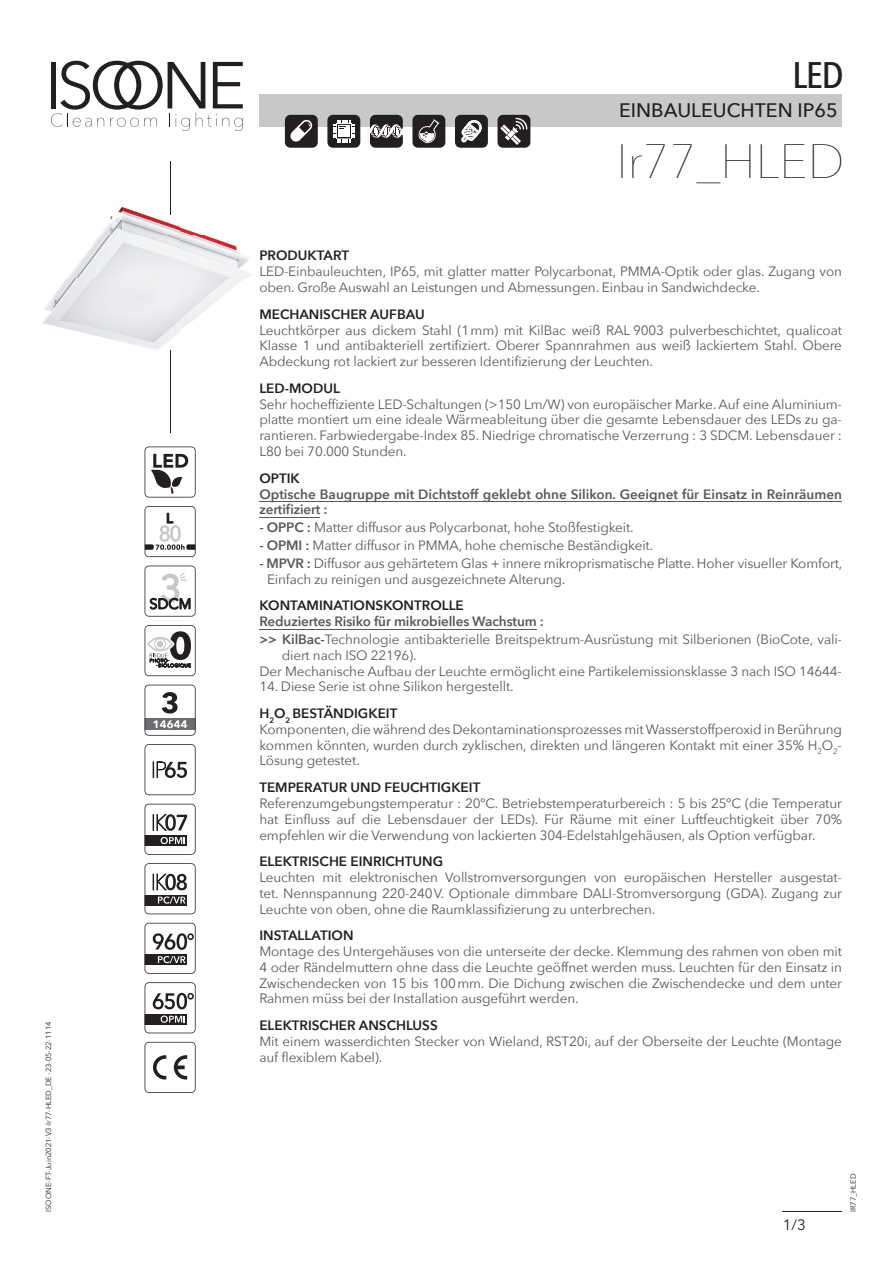
<style>
.page{position:relative;width:893px;height:1263px;background:#fff}
.page>*{position:absolute;margin:0;border:0;box-sizing:border-box;transform-origin:0 0}
.t1{font:200 48px "Avenir Next";color:#231f20}
.t2{font:500 36.9px "Avenir Next Condensed";color:#231f20;scale:1.1 1}
.t3{font:500 19.5px "Avenir Next";color:#231f20}
.t4{font:15px "Avenir Next";color:#231f20}
.t5{font:13.5px/15.8px "Avenir Next";letter-spacing:-.01em;color:#57585a}
.t6{font:600 13.5px "Avenir Next";color:#231f20}
.t7{font:600 13.5px/15.8px "Avenir Next";color:#57585a}
.t8{font:7.5px "Avenir Next";color:#231f20}
.s1{font-weight:600}
.s2{font-weight:600;color:#231f20}
</style>
<div class="page">
<img style="left:42px;top:206px;width:210px;height:144px">
<div style="left:259px;top:94px;width:583px;height:32px;background:#c7c8ca"></div>
<div style="left:327px;top:115px;width:33px;height:33px;background:#231f20;border-radius:5px"></div>
<svg style="left:333px;top:120px;width:22px;height:22px"></svg>
<div style="left:285px;top:115px;width:33px;height:33px;background:#231f20;border-radius:5px"></div>
<svg style="left:290px;top:119px;width:23px;height:23px"></svg>
<div style="left:370px;top:115px;width:33px;height:33px;background:#231f20;border-radius:5px"></div>
<svg style="left:370px;top:125px;width:34px;height:15px"></svg>
<div style="left:412px;top:115px;width:33px;height:33px;background:#231f20;border-radius:5px"></div>
<svg style="left:418px;top:119px;width:21px;height:25px"></svg>
<div style="left:455px;top:115px;width:33px;height:33px;background:#231f20;border-radius:5px"></div>
<svg style="left:461px;top:120px;width:21px;height:22px"></svg>
<div style="left:497px;top:115px;width:33px;height:33px;background:#231f20;border-radius:5px"></div>
<svg style="left:500px;top:118px;width:27px;height:27px"></svg>
<svg style="left:51px;top:61px;width:192px;height:70px"></svg>
<hr style="left:259px;top:501px;width:583px;height:1px;background:#57585a">
<hr style="left:259px;top:517px;width:61px;height:1px;background:#57585a">
<hr style="left:259px;top:629px;width:278px;height:1px;background:#57585a">
<hr style="left:170px;top:162px;width:1px;height:53px;background:#231f20">
<hr style="left:170px;top:350px;width:1px;height:82px;background:#231f20">
<svg style="left:145px;top:446px;width:51px;height:51px"></svg>
<svg style="left:145px;top:566px;width:51px;height:51px"></svg>
<svg style="left:145px;top:625px;width:51px;height:51px"></svg>
<svg style="left:145px;top:804px;width:51px;height:51px"></svg>
<svg style="left:145px;top:982px;width:51px;height:51px"></svg>
<svg style="left:145px;top:744px;width:51px;height:51px"></svg>
<svg style="left:145px;top:685px;width:51px;height:51px"></svg>
<svg style="left:145px;top:506px;width:51px;height:51px"></svg>
<svg style="left:145px;top:1042px;width:51px;height:51px"></svg>
<svg style="left:145px;top:863px;width:51px;height:51px"></svg>
<svg style="left:145px;top:923px;width:51px;height:51px"></svg>
<hr style="left:783px;top:1212px;width:59px;height:1px;background:#231f20">
<p class="t8" style="left:42px;top:1212px;width:192px;rotate:-90deg">ISOONE-FT-Juin2021-V3-Ir77-HLED_DE - 23-05-22-1114</p>
<h2 class="t2" style="left:792px;top:53px;width:48px">LED</h2>
<h3 class="t3" style="left:619px;top:94px;width:220px">EINBAULEUCHTEN IP65</h3>
<h1 class="t1" style="left:616px;top:121px;width:230px">Ir77_HLED</h1>
<p class="t6" style="left:259px;top:244px;width:91px">PRODUKTART</p>
<p class="t5" style="left:259px;top:263px;width:584px">LED-Einbauleuchten, IP65, mit glatter matter Polycarbonat, PMMA-Optik oder glas. Zugang von oben. Große Auswahl an Leistungen und Abmessungen. Einbau in Sandwichdecke.</p>
<p class="t6" style="left:259px;top:302px;width:167px">MECHANISCHER AUFBAU</p>
<p class="t5" style="left:259px;top:321px;width:584px;text-align:justify">Leuchtkörper aus dickem Stahl (1 mm) mit KilBac weiß RAL 9003 pulverbeschichtet, qualicoat Klasse 1 und antibakteriell zertifiziert. Oberer Spannrahmen aus weiß lackiertem Stahl. Obere Abdeckung rot lackiert zur besseren Identifizierung der Leuchten.</p>
<p class="t6" style="left:259px;top:377px;width:82px">LED-MODUL</p>
<p class="t5" style="left:259px;top:395px;width:584px;text-align:justify">Sehr hocheffiziente LED-Schaltungen (&gt;150 Lm/W) von europäischer Marke. Auf eine Aluminium&shy;platte montiert um eine ideale Wärmeableitung über die gesamte Lebensdauer des LEDs zu ga&shy;rantieren. Farbwiedergabe-Index 85. Niedrige chromatische Verzerrung : 3 SDCM. Lebensdauer :<br>L80 bei 70.000 Stunden.</p>
<p class="t6" style="left:259px;top:466px;width:42px">OPTIK</p>
<p class="t7" style="left:259px;top:486px;width:584px">Optische Baugruppe mit Dichtstoff geklebt ohne Silikon. Geeignet für Einsatz in Reinräumen zertifiziert :</p>
<p class="t5" style="left:259px;top:519px;width:376px"><span class="s1">- OPPC :</span> Matter diffusor aus Polycarbonat, hohe Stoßfestigkeit.</p>
<p class="t5" style="left:259px;top:537px;width:395px"><span class="s1">- OPMI :</span> Matter diffusor in PMMA, hohe chemische Beständigkeit.</p>
<p class="t5" style="left:267px;top:555px;width:577px;text-indent:-8px"><span class="s1">- MPVR :</span> Diffusor aus gehärtetem Glas + innere mikroprismatische Platte. Hoher visueller Komfort,<br>Einfach zu reinigen und ausgezeichnete Alterung.</p>
<p class="t6" style="left:259px;top:594px;width:206px">KONTAMINATIONSKONTROLLE</p>
<p class="t5" style="left:259px;top:612px;width:584px;line-height:17.9px"><span class="s1">Reduziertes Risiko für mikrobielles Wachstum :<br>&gt;&gt; KilBac-</span>Technologie antibakterielle Breitspektrum-Ausrüstung mit Silberionen (BioCote, vali-</p>
<p class="t5" style="left:259px;top:647px;width:584px;text-indent:22px">diert nach ISO 22196).<br>Der Mechanische Aufbau der Leuchte ermöglicht eine Partikelemissionsklasse 3 nach ISO 14644-</p>
<p class="t5" style="left:259px;top:673px;width:256px;line-height:26.8px">14. Diese Serie ist ohne Silikon hergestellt.<br><span class="s2">H</span><sub>2</sub><span class="s2">O</span><sub>2</sub> <span class="s2">BESTÄNDIGKEIT</span></p>
<p class="t5" style="left:259px;top:721px;width:584px;text-align:justify">Komponenten, die während des Dekontaminationsprozesses mit Wasserstoffperoxid in Berührung kommen könnten, wurden durch zyklischen, direkten und längeren Kontakt mit einer 35% H<sub>2</sub>O<sub>2</sub>- Lösung getestet.</p>
<p class="t6" style="left:259px;top:776px;width:222px">TEMPERATUR UND FEUCHTIGKEIT</p>
<p class="t5" style="left:259px;top:795px;width:584px;text-align:justify">Referenzumgebungstemperatur : 20ºC. Betriebstemperaturbereich : 5 bis 25ºC (die Temperatur hat Einfluss auf die Lebensdauer der LEDs). Für Räume mit einer Luftfeuchtigkeit über 70% empfehlen wir die Verwendung von lackierten 304-Edelstahlgehäusen, als Option verfügbar.</p>
<p class="t6" style="left:259px;top:850px;width:185px">ELEKTRISCHE EINRICHTUNG</p>
<p class="t5" style="left:259px;top:869px;width:584px;text-align:justify">Leuchten mit elektronischen Vollstromversorgungen von europäischen Hersteller ausgestat&shy;tet. Nennspannung 220-240 V. Optionale dimmbare DALI-Stromversorgung (GDA). Zugang zur Leuchte von oben, ohne die Raumklassifizierung zu unterbrechen.</p>
<p class="t6" style="left:259px;top:924px;width:96px">INSTALLATION</p>
<p class="t5" style="left:259px;top:943px;width:584px;text-align:justify">Montage des Untergehäuses von die unterseite der decke. Klemmung des rahmen von oben mit 4 oder Rändelmuttern ohne dass die Leuchte geöffnet werden muss. Leuchten für den Einsatz in Zwischendecken von 15 bis 100 mm. Die Dichung zwischen die Zwischendecke und dem unter Rahmen müss bei der Installation ausgeführt werden.</p>
<p class="t6" style="left:259px;top:1014px;width:180px">ELEKTRISCHER ANSCHLUSS</p>
<p class="t5" style="left:259px;top:1033px;width:584px">Mit einem wasserdichten Stecker von Wieland, RST20i, auf der Oberseite der Leuchte (Montage auf flexiblem Kabel).</p>
<p class="t4" style="left:783px;top:1212px;width:24px">1/3</p>
<p class="t8" style="left:847px;top:1212px;width:40px;rotate:-90deg">IR77_HLED</p>
</div>
